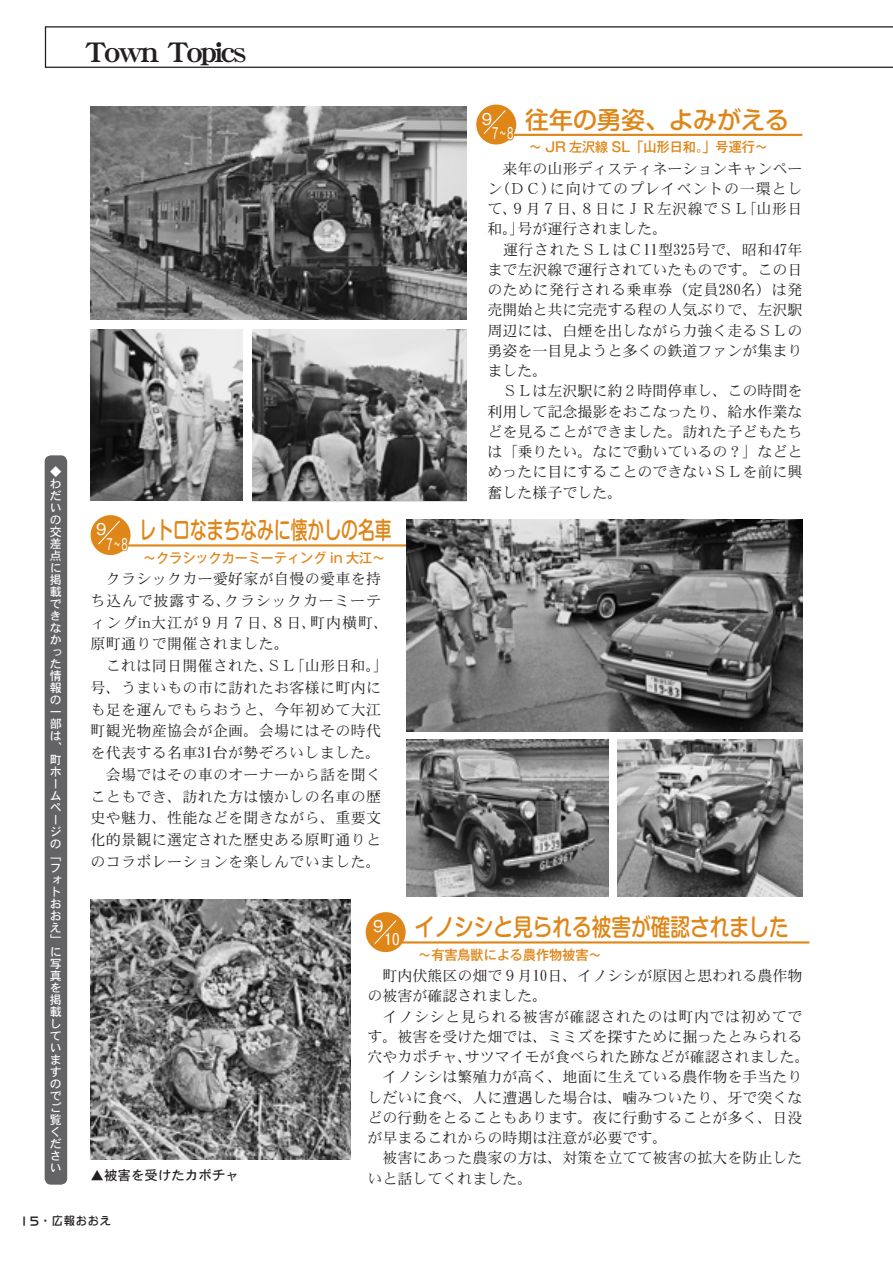
<style>
.page{position:relative;width:893px;height:1263px;background:#fff}
.page>*{position:absolute;margin:0;border:0;box-sizing:border-box;transform-origin:0 0}
.t1{font:30px "DFHS Mincho Std W9";letter-spacing:-.1em;color:#231f20}
.t2{font:500 24px "Shin M Go Pro";color:#df8619;scale:.82 1}
.t3{font:500 24px "Shin M Go Pro";color:#df8619;scale:.7 1}
.t4{font:500 24px "Shin M Go Pro";color:#df8619}
.t5{font:15px/20.2px "DFHS Mincho Std W3";color:#231f20}
.t6{font:15px/21.8px "DFHS Mincho Std W3";letter-spacing:.02em;color:#231f20;text-align:right}
.t7{font:15px "DFHS Mincho Std W3";letter-spacing:.035em;color:#231f20}
.t8{font:15px "DFHS Mincho Std W3";letter-spacing:.06em;color:#231f20}
.t9{font:15px "DFHS Mincho Std W3";letter-spacing:.05em;color:#231f20}
.t10{font:15px "Gothic MB101 Pr 5";color:#fff;scale:.6 1}
.t11{font:15px "Gothic MB101 Pr 5";color:#fff}
.t12{font:15px "DFPOP Mix Std W5";color:#231f20}
.t13{font:500 13.5px "Gothic MB101 Pro";color:#df8619}
.t14{font:13.5px "DFHS Gothic Std W5";color:#231f20}
.t15{font:12px/12px "DFHS Gothic Std W5";color:#fff}
.t16{font:12px "DFPOP Mix Std W5";color:#231f20}
</style>
<div class="page">
<svg style="left:45px;top:26px;width:848px;height:42px"></svg>
<div style="left:45px;top:455px;width:22px;height:730px;background:#636366;border-radius:6px"></div>
<hr style="left:496px;top:134px;width:306px;height:2px;background:#df8619">
<svg style="left:476px;top:105px;width:40px;height:40px"></svg>
<svg style="left:480px;top:109px;width:35px;height:33px"></svg>
<img style="left:91px;top:106px;width:375px;height:214px">
<img style="left:91px;top:330px;width:152px;height:171px">
<img style="left:252px;top:330px;width:214px;height:171px">
<hr style="left:110px;top:544px;width:326px;height:2px;background:#df8619">
<svg style="left:91px;top:515px;width:40px;height:40px"></svg>
<svg style="left:94px;top:519px;width:35px;height:33px"></svg>
<img style="left:407px;top:519px;width:395px;height:212px">
<img style="left:406px;top:740px;width:203px;height:157px">
<img style="left:618px;top:739px;width:184px;height:158px">
<img style="left:91px;top:900px;width:259px;height:260px">
<hr style="left:386px;top:941px;width:423px;height:2px;background:#df8619">
<div style="left:366px;top:912px;width:40px;height:40px;background:#df8619;border-radius:50%"></div>
<svg style="left:371px;top:918px;width:30px;height:29px"></svg>
<h1 class="t1" style="left:84px;top:35px;width:164px">Town Topics</h1>
<p class="t11" style="left:479px;top:106px;width:16px">9</p>
<h2 class="t4" style="left:525px;top:100px;width:265px">往年の勇姿、よみがえる</h2>
<p class="t10" style="left:491px;top:121px;width:41px">7 8～</p>
<p class="t13" style="left:529px;top:136px;width:241px">～ JR 左沢線 SL「山形日和。」号運行~</p>
<p class="t5" style="left:487px;top:158px;width:317px;text-align:right">　来年の山形ディスティネーションキャンペーに向けてのプレイベントの一環とし</p>
<p class="t5" style="left:487px;top:178px;width:71px">（ン DC）</p>
<p class="t5" style="left:517px;top:198px;width:233px;text-indent:139px">左沢線でSL号が運行されました。</p>
<p class="t5" style="left:741px;top:198px;width:62px">「山形日</p>
<p class="t5" style="left:487px;top:198px;width:152px">て 9、月7日 8、日にJR</p>
<p class="t5" style="left:487px;top:218px;width:317px">和。」<br>　運行されたSLはC11型325号で、昭和47年まで左沢線で運行されていたものです。この日のために発行される乗車券（定員280名）は発売開始と共に完売する程の人気ぶりで、左沢駅周辺には、白煙を出しながら力強く走るSLの勇姿を一目見ようと多くの鉄道ファンが集まりました。<br>　SLは左沢駅に約2時間停車し、この時間を利用して記念撮影をおこなったり、給水作業などを見ることができました。訪れた子どもたちは「乗りたい。なにで動いているの？」などとめったに目にすることのできないSLを前に興奮した様子でした。</p>
<p class="t15" style="left:50px;top:465px;width:13px">◆</p>
<p class="t15" style="left:50px;top:477px;width:13px;text-align:justify">わだいの交差点に掲載できなかった情報の一部は</p>
<h2 class="t3" style="left:105px;top:511px;width:411px"><sub>7</sub> レトロなまちなみに懐かしの名車</h2>
<p class="t11" style="left:94px;top:517px;width:16px">9</p>
<p class="t10" style="left:114px;top:531px;width:26px">8~</p>
<p class="t13" style="left:143px;top:546px;width:244px">～クラシックカーミーティング in 大江~</p>
<p class="t6" style="left:91px;top:568px;width:292px">　クラシックカー愛好家が自慢の愛車を持クラシックカーミーテ</p>
<p class="t9" style="left:91px;top:592px;width:142px">ち込んで披露する、</p>
<p class="t8" style="left:91px;top:614px;width:228px">ィングin大江が9月7日 8、 日、</p>
<p class="t6" style="left:91px;top:633px;width:200px">原町通りで開催されました。</p>
<p class="t5" style="left:289px;top:655px;width:101px">「山形日和「。</p>
<p class="t5" style="left:310px;top:612px;width:80px">町内横町、</p>
<p class="t6" style="left:91px;top:655px;width:292px;text-align:left">　これは同日開催された、<br>号、うまいもの市に訪れたお客様に町内にも足を運んでもらおうと、今年初めて大江町観光物産協会が企画。会場にはその時代を代表する名車31台が勢ぞろいしました。　会場ではその車のオーナーから話を聞くこともでき、訪れた方は懐かしの名車の歴史や魅力、性能などを聞きながら、重要文化的景観に選定された歴史ある原町通りとのコラボレーションを楽しんでいました。</p>
<p class="t5" style="left:266px;top:655px;width:31px">SL</p>
<p class="t15" style="left:50px;top:741px;width:13px">、</p>
<p class="t15" style="left:50px;top:753px;width:13px">町ホームページの</p>
<p class="t15" style="left:50px;top:849px;width:13px">「</p>
<p class="t15" style="left:50px;top:861px;width:13px;text-align:justify">フォトおおえ</p>
<h2 class="t2" style="left:371px;top:908px;width:511px"><sup>9</sup> イノシシと見られる被害が確認されました</h2>
<p class="t11" style="left:385px;top:927px;width:16px">10</p>
<p class="t15" style="left:50px;top:933px;width:13px">」</p>
<p class="t15" style="left:50px;top:945px;width:13px">に写真を掲載していますのでご覧ください</p>
<p class="t13" style="left:418px;top:943px;width:185px">～有害鳥獣による農作物被害~</p>
<p class="t5" style="left:367px;top:965px;width:437px">　町内伏熊区の畑で9月10日、イノシシが原因と思われる農作物</p>
<p class="t5" style="left:367px;top:985px;width:182px">の被害が確認されました。</p>
<p class="t7" style="left:367px;top:1008px;width:436px">　イノシシと見られる被害が確認されたのは町内では初めてで</p>
<p class="t5" style="left:367px;top:1026px;width:437px">す。被害を受けた畑では、ミミズを探すために掘ったとみられる</p>
<p class="t5" style="left:465px;top:1046px;width:346px">サツマイモが食べられた跡などが確認されました。</p>
<p class="t5" style="left:367px;top:1046px;width:437px">穴やカボチャ、<br>　イノシシは繁殖力が高く、地面に生えている農作物を手当たりしだいに食べ、人に遭遇した場合は、噛みついたり、牙で突くなどの行動をとることもあります。夜に行動することが多く、日没が早まるこれからの時期は注意が必要です。<br>　被害にあった農家の方は、対策を立てて被害の拡大を防止したいと話してくれました。</p>
<p class="t14" style="left:91px;top:1168px;width:150px">▲被害を受けたカボチャ</p>
<p class="t16" style="left:40px;top:1214px;width:74px">・広報おおえ</p>
<p class="t12" style="left:19px;top:1212px;width:22px">15</p>
</div>
